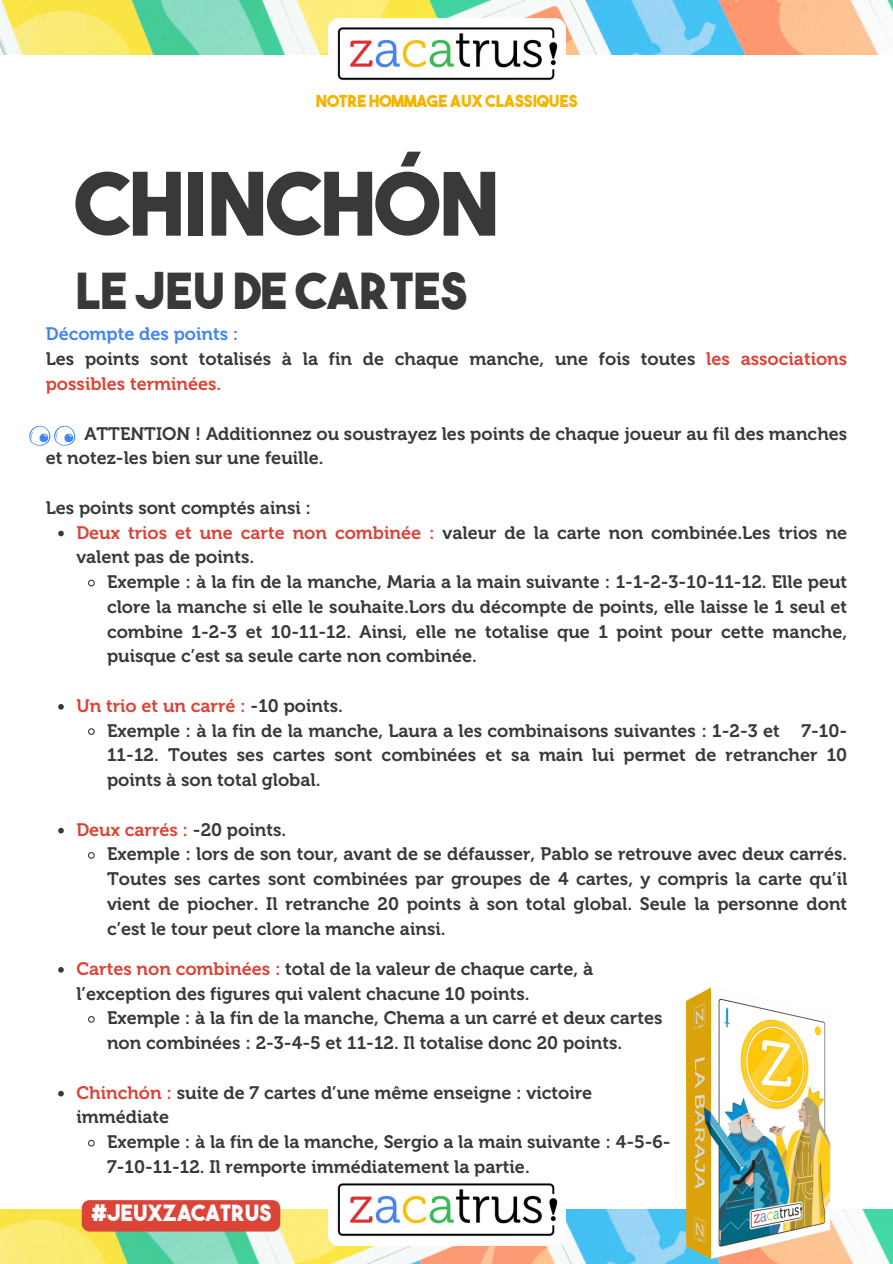
<style>
.page{position:relative;width:893px;height:1264px;background:#fff}
.page>*{position:absolute;margin:0;border:0;box-sizing:border-box;transform-origin:0 0}
.t1{font:87px "The Bold Font";color:#3b3839}
.t2{font:49.5px "The Bold Font";color:#3b3839}
.t3{font:22.35px "The Bold Font";color:#fefefe}
.t4{font:18px/24.8px "Museo 700";color:#3b3839}
.t5{font:18px "Museo 700";color:#db4437}
.t6{font:16.5px "The Bold Font";color:#f4b400}
.s1{color:#4285f4}
.s2{color:#db4437}
.s3{color:#3b3839}
</style>
<div class="page">
<img style="left:0;top:0;width:892px;height:54px">
<img style="left:0;top:1209px;width:582px;height:54px">
<img style="left:328px;top:1183px;width:237px;height:61px">
<svg style="left:29px;top:426px;width:46px;height:19px"></svg>
<div style="left:82px;top:1200px;width:198px;height:31px;background:#db4437"></div>
<img style="left:582px;top:987px;width:310px;height:276px">
<img style="left:328px;top:19px;width:237px;height:62px">
<svg style="left:58px;top:530px;width:6px;height:6px"></svg>
<svg style="left:88px;top:579px;width:7px;height:8px"></svg>
<svg style="left:58px;top:704px;width:6px;height:5px"></svg>
<svg style="left:88px;top:728px;width:7px;height:7px"></svg>
<svg style="left:58px;top:827px;width:6px;height:6px"></svg>
<svg style="left:88px;top:852px;width:7px;height:7px"></svg>
<svg style="left:58px;top:967px;width:6px;height:5px"></svg>
<svg style="left:88px;top:1016px;width:7px;height:7px"></svg>
<svg style="left:58px;top:1090px;width:6px;height:6px"></svg>
<svg style="left:88px;top:1139px;width:7px;height:8px"></svg>
<h4 class="t6" style="left:316px;top:94px;width:263px">NOTRE HOMMAGE AUX CLASSIQUES</h4>
<h4 class="t1" style="left:75px;top:170px;width:425px">CHINCHÓN</h4>
<p class="t2" style="left:75px;top:271px;width:393px">LE JEU DE CARTES</p>
<h4 class="t4" style="left:46px;top:322px;width:802px"><span class="s1">Décompte des points :<br></span>Les points sont totalisés à la fin de chaque manche, une fois toutes <span class="s2">les associations possibles terminées.</span></h4>
<p class="t4" style="left:46px;top:421px;width:803px;text-indent:39px">ATTENTION ! Additionnez ou soustrayez les points de chaque joueur au fil des manches et notez-les bien sur une feuille.</p>
<p class="t4" style="left:46px;top:495px;width:267px">Les points sont comptés ainsi :</p>
<p class="t4" style="left:76px;top:520px;width:772px"><span class="s2">Deux trios et une carte non combinée :</span> valeur de la carte non combinée.Les trios ne valent pas de points.</p>
<p class="t4" style="left:107px;top:569px;width:741px;text-align:justify">Exemple : à la fin de la manche, Maria a la main suivante : 1-1-2-3-10-11-12. Elle peut clore la manche si elle le souhaite.Lors du décompte de points, elle laisse le 1 seul et combine 1-2-3 et 10-11-12. Ainsi, elle ne totalise que 1 point pour cette manche, puisque c’est sa seule carte non combinée.</p>
<p class="t5" style="left:76px;top:695px;width:268px">Un trio et un carré : <span class="s3">-10 points.</span></p>
<p class="t4" style="left:107px;top:718px;width:741px;text-align:justify">Exemple : à la fin de la manche, Laura a les combinaisons suivantes : 1-2-3 et 7-10- 11-12. Toutes ses cartes sont combinées et sa main lui permet de retrancher 10 points à son total global.</p>
<p class="t5" style="left:76px;top:818px;width:211px">Deux carrés : <span class="s3">-20 points.</span></p>
<p class="t4" style="left:107px;top:842px;width:741px;text-align:justify">Exemple : lors de son tour, avant de se défausser, Pablo se retrouve avec deux carrés.<br>Toutes ses cartes sont combinées par groupes de 4 cartes, y compris la carte qu’il vient de piocher. Il retranche 20 points à son total global. Seule la personne dont c’est le tour peut clore la manche ainsi.</p>
<p class="t4" style="left:76px;top:956px;width:518px"><span class="s2">Cartes non combinées :</span> total de la valeur de chaque carte, à l’exception des figures qui valent chacune 10 points.</p>
<p class="t4" style="left:107px;top:1005px;width:557px">Exemple : à la fin de la manche, Chema a un carré et deux cartes non combinées : 2-3-4-5 et 11-12. Il totalise donc 20 points.</p>
<p class="t4" style="left:76px;top:1080px;width:517px"><span class="s2">Chinchón :</span> suite de 7 cartes d’une même enseigne : victoire immédiate</p>
<p class="t4" style="left:107px;top:1129px;width:565px">Exemple : à la fin de la manche, Sergio a la main suivante : 4-5-6-<br>7-10-11-12. Il remporte immédiatement la partie.</p>
<h4 class="t3" style="left:91px;top:1204px;width:182px">#JEUXZACATRUS</h4>
</div>
